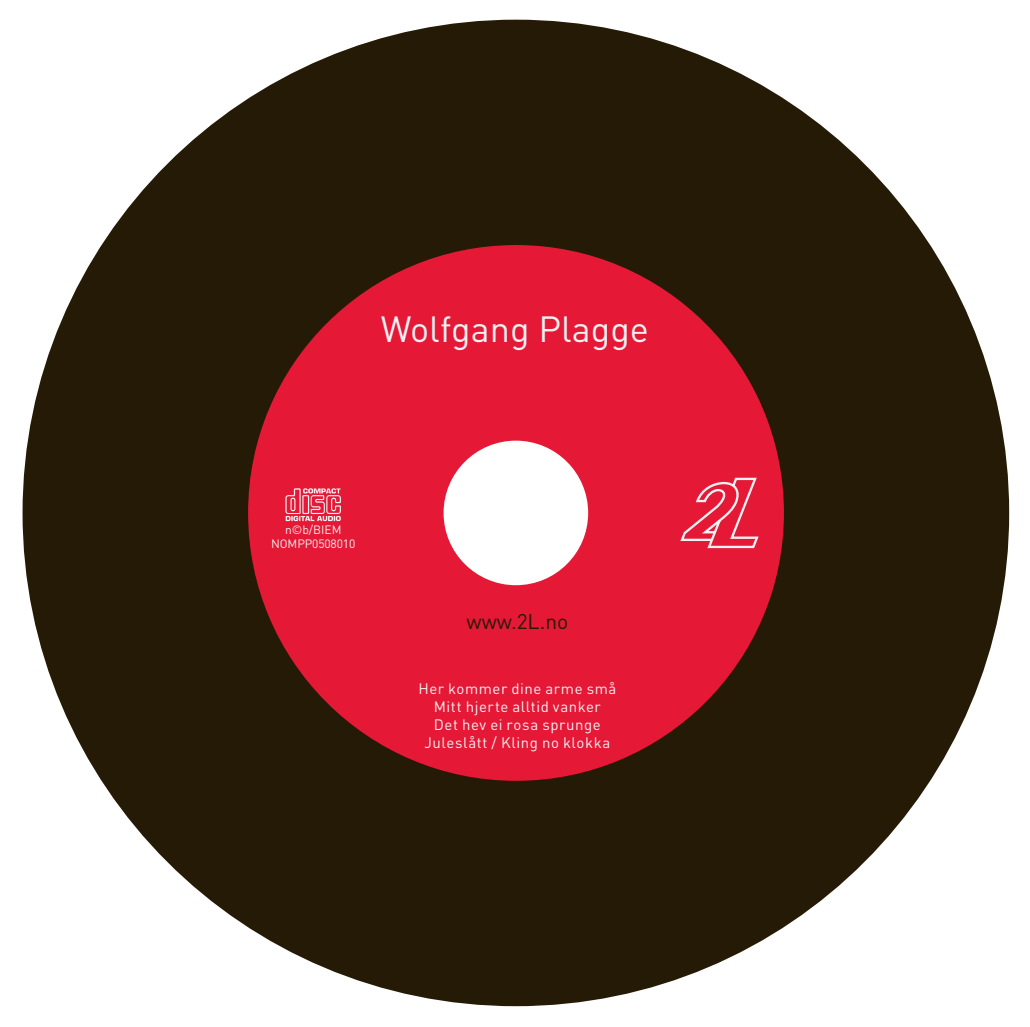
<style>
.page{position:relative;width:1030px;height:1027px;background:#fff}
.page>*{position:absolute;margin:0;border:0;box-sizing:border-box;transform-origin:0 0}
.t1{font:72px "Oasis C Dfont";color:#f0f1f2}
.t2{font:36px "DIN";color:#f0f1f2}
.t3{font:21px "DIN";color:#251a05}
.t4{font:15px/18px "DIN";letter-spacing:.035em;color:#f0f1f2}
.t5{font:12px "DIN";letter-spacing:-.01em;color:#f0f1f2}
</style>
<div class="page">
<div style="left:23px;top:20px;width:986px;height:986px;background:#251a05;border-radius:50%"></div>
<div style="left:248px;top:245px;width:536px;height:536px;background:#e51836;border-radius:50%"></div>
<div style="left:443px;top:441px;width:145px;height:144px;background:#fff;border-radius:50%"></div>
<svg style="left:680px;top:478px;width:79px;height:70px"></svg>
<p class="t2" style="left:381px;top:306px;width:270px">Wolfgang Plagge</p>
<p class="t1" style="left:281px;top:454px;width:66px">q</p>
<p class="t5" style="left:285px;top:522px;width:58px">n©b/BIEM</p>
<p class="t5" style="left:271px;top:536px;width:86px">NOMPP0508010</p>
<p class="t3" style="left:466px;top:608px;width:103px">www.2L.no</p>
<p class="t4" style="left:418px;top:679px;width:199px">Her kommer dine arme små</p>
<p class="t4" style="left:434px;top:697px;width:169px">Mitt hjerte alltid vanker<br>Det hev ei rosa sprunge</p>
<p class="t4" style="left:424px;top:733px;width:187px">Juleslått / Kling no klokka</p>
</div>
